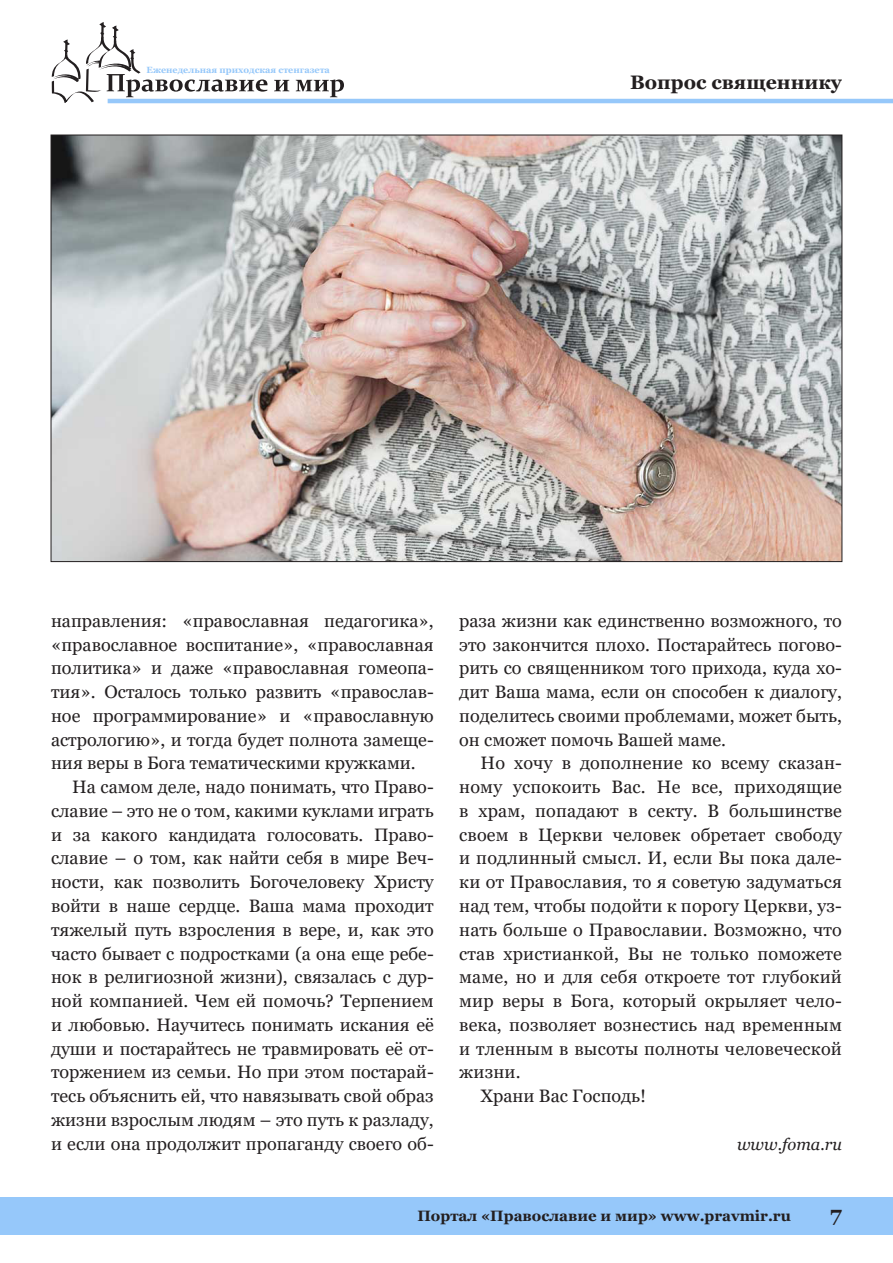
<style>
.page{position:relative;width:893px;height:1263px;background:#fff}
.page>*{position:absolute;margin:0;border:0;box-sizing:border-box;transform-origin:0 0}
.t1{font:700 21px "Georgia";color:#231f20}
.kolontitul{font:700 19.5px "Georgia";color:#231f20}
.Text{font:18px/23.7px "Georgia";color:#231f20;text-align:justify}
.Bibliography{font:italic 16.5px "Georgia";color:#231f20}
.t2{font:700 15px "Georgia";color:#231f20}
.t3{font:700 9px "Georgia";color:#96c8fa}
</style>
<div class="page">
<svg style="left:52px;top:22px;width:215px;height:81px"></svg>
<svg style="left:274px;top:80px;width:15px;height:11px"></svg>
<svg style="left:296px;top:79px;width:48px;height:18px"></svg>
<hr style="left:108px;top:99px;width:785px;height:4px;background:#96c8fa">
<div style="left:0;top:1197px;width:893px;height:37px;background:#96c8fa"></div>
<img style="left:53px;top:137px;width:787px;height:423px">
<p class="t3" style="left:147px;top:64px;width:185px">Еженедельная приходская стенгазета</p>
<p class="kolontitul" style="left:630px;top:69px;width:213px">Вопрос священнику</p>
<p class="Text" style="left:51px;top:609px;width:384px">направления: «православная педагогика», «православное воспитание», «православная политика» и даже «православная гомеопа&shy;тия». Осталось только развить «православ&shy;ное программирование» и «православную астрологию», и тогда будет полнота замеще&shy;ния веры в Бога тематическими кружками.</p>
<p class="Text" style="left:51px;top:775px;width:384px;text-indent:21px">На самом деле, надо понимать, что Право&shy;славие – это не о том, какими куклами играть и за какого кандидата голосовать. Право&shy;славие – о том, как найти себя в мире Веч&shy;ности, как позволить Богочеловеку Христу войти в наше сердце. Ваша мама проходит тяжелый путь взросления в вере, и, как это часто бывает с подростками (а она еще ребе&shy;нок в религиозной жизни), связалась с дур&shy;ной компанией. Чем ей помочь? Терпением и любовью. Научитесь понимать искания её души и постарайтесь не травмировать её от&shy;торжением из семьи. Но при этом постарай&shy;тесь объяснить ей, что навязывать свой образ жизни взрослым людям – это путь к разладу, и если она продолжит пропаганду своего об-</p>
<p class="Text" style="left:459px;top:609px;width:384px">раза жизни как единственно возможного, то это закончится плохо. Постарайтесь погово&shy;рить со священником того прихода, куда хо&shy;дит Ваша мама, если он способен к диалогу, поделитесь своими проблемами, может быть, он сможет помочь Вашей маме.</p>
<p class="Text" style="left:459px;top:752px;width:384px;text-indent:21px">Но хочу в дополнение ко всему сказан&shy;ному успокоить Вас. Не все, приходящие в храм, попадают в секту. В большинстве своем в Церкви человек обретает свободу и подлинный смысл. И, если Вы пока дале&shy;ки от Православия, то я советую задуматься над тем, чтобы подойти к порогу Церкви, уз&shy;нать больше о Православии. Возможно, что став христианкой, Вы не только поможете маме, но и для себя откроете тот глубокий мир веры в Бога, который окрыляет чело&shy;века, позволяет вознестись над временным и тленным в высоты полноты человеческой жизни.</p>
<p class="Text" style="left:480px;top:1084px;width:167px">Храни Вас Господь!</p>
<p class="Bibliography" style="left:737px;top:1134px;width:106px">www.foma.ru</p>
<p class="t2" style="left:417px;top:1206px;width:375px">Портал «Православие и мир» www.pravmir.ru</p>
<p class="t1" style="left:830px;top:1200px;width:13px">7</p>
</div>
